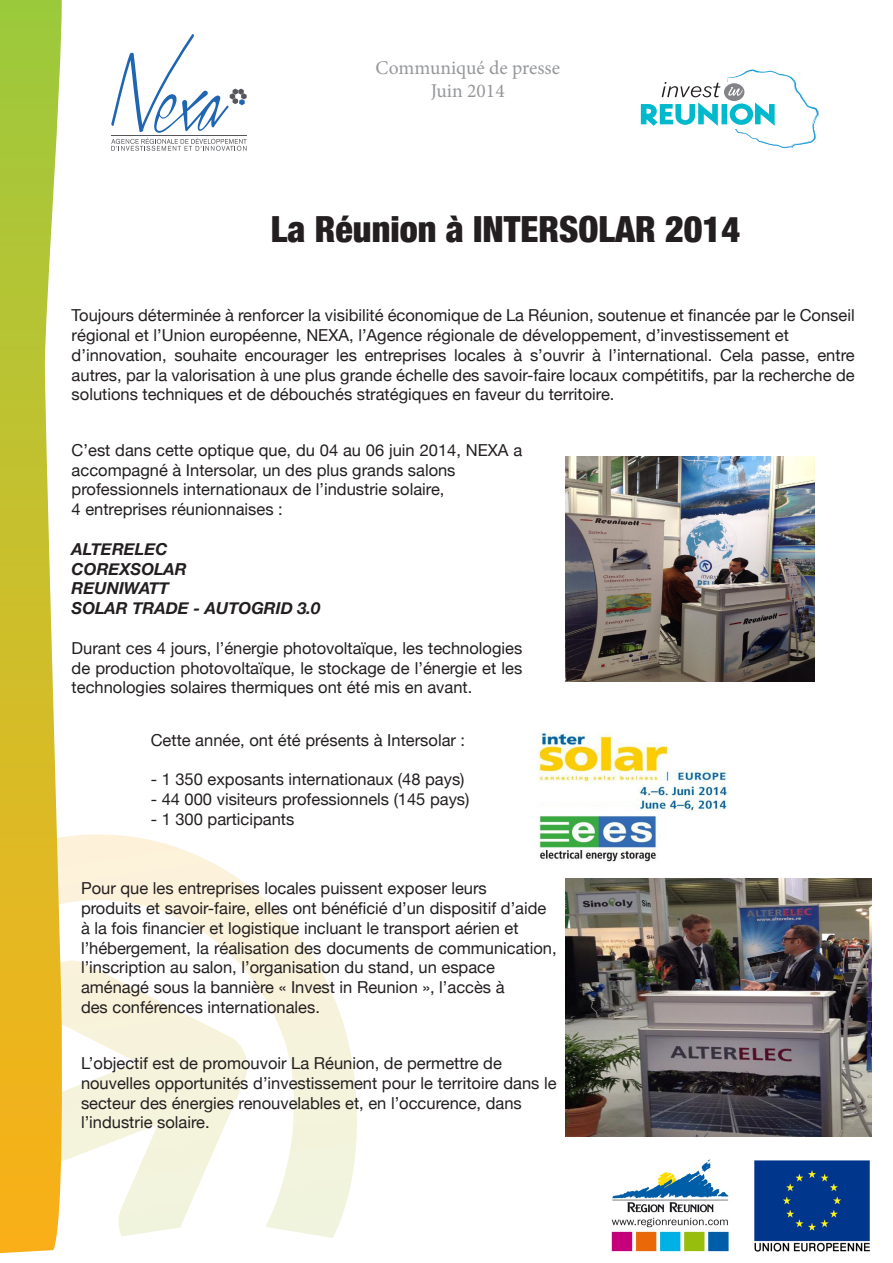
<style>
.page{position:relative;width:893px;height:1263px;background:#fff}
.page>*{position:absolute;margin:0;border:0;box-sizing:border-box;transform-origin:0 0}
.t1{font:900 condensed 36px "Helvetica Neue";color:#231f20}
.t2{font:19.5px/23.4px "Minion Pro";color:#95979a;text-align:center}
.t3{font:16.5px/19.8px "Helvetica Neue";color:#231f20}
.t4{font:italic 700 16.5px "Helvetica Neue";color:#231f20}
</style>
<div class="page">
<svg style="left:111px;top:34px;width:136px;height:117px"></svg>
<svg style="left:641px;top:69px;width:179px;height:80px"></svg>
<svg style="left:64px;top:834px;width:293px;height:404px"></svg>
<svg style="left:0;top:0;width:64px;height:1253px;background:#d3c543"></svg>
<img style="left:611px;top:1159px;width:118px;height:93px">
<img style="left:754px;top:1160px;width:117px;height:92px">
<img style="left:538px;top:732px;width:190px;height:130px">
<img style="left:566px;top:457px;width:249px;height:224px">
<img style="left:566px;top:878px;width:305px;height:258px">
<p class="t2" style="left:375px;top:56px;width:186px">Communiqué de presse<br>Juin 2014</p>
<p class="t1" style="left:271px;top:199px;width:471px">La Réunion à INTERSOLAR 2014</p>
<p class="t3" style="left:72px;top:306px;width:785px">Toujours déterminée à renforcer la visibilité économique de La Réunion, soutenue et financée par le Conseil régional et l’Union européenne, NEXA, l’Agence régionale de développement, d’investissement et</p>
<p class="t3" style="left:72px;top:346px;width:784px;text-align:justify">d’innovation, souhaite encourager les entreprises locales à s’ouvrir à l’international. Cela passe, entre autres, par la valorisation à une plus grande échelle des savoir-faire locaux compétitifs, par la recherche de solutions techniques et de débouchés stratégiques en faveur du territoire.</p>
<p class="t3" style="left:72px;top:441px;width:452px">C’est dans cette optique que, du 04 au 06 juin 2014, NEXA a accompagné à Intersolar, un des plus grands salons</p>
<p class="t3" style="left:72px;top:481px;width:374px">professionnels internationaux de l’industrie solaire,</p>
<p class="t3" style="left:72px;top:500px;width:213px">4 entreprises réunionnaises :</p>
<p class="t4" style="left:72px;top:536px;width:97px">ALTERELEC</p>
<p class="t4" style="left:72px;top:556px;width:117px">COREXSOLAR</p>
<p class="t4" style="left:72px;top:576px;width:99px">REUNIWATT</p>
<p class="t4" style="left:72px;top:595px;width:250px">SOLAR TRADE - AUTOGRID 3.0</p>
<p class="t3" style="left:72px;top:639px;width:452px;text-align:justify">Durant ces 4 jours, l’énergie photovoltaïque, les technologies de production photovoltaïque, le stockage de l’énergie et les technologies solaires thermiques ont été mis en avant.</p>
<p class="t3" style="left:151px;top:731px;width:316px">Cette année, ont été présents à Intersolar :</p>
<p class="t3" style="left:151px;top:771px;width:315px">- 1 350 exposants internationaux (48 pays)</p>
<p class="t3" style="left:151px;top:790px;width:320px">- 44 000 visiteurs professionnels (145 pays)</p>
<p class="t3" style="left:151px;top:810px;width:145px">- 1 300 participants</p>
<p class="t3" style="left:81px;top:879px;width:407px">Pour que les entreprises locales puissent exposer leurs</p>
<p class="t3" style="left:81px;top:899px;width:467px">produits et savoir-faire, elles ont bénéficié d’un dispositif d’aide</p>
<p class="t3" style="left:81px;top:919px;width:439px">à la fois financier et logistique incluant le transport aérien et</p>
<p class="t3" style="left:81px;top:939px;width:477px">l’hébergement, la réalisation des documents de communication, l’inscription au salon, l’organisation du stand, un espace</p>
<p class="t3" style="left:81px;top:978px;width:425px">aménagé sous la bannière « Invest in Reunion », l’accès à</p>
<p class="t3" style="left:81px;top:998px;width:240px">des conférences internationales.</p>
<p class="t3" style="left:81px;top:1054px;width:422px">L’objectif est de promouvoir La Réunion, de permettre de</p>
<p class="t3" style="left:81px;top:1074px;width:477px">nouvelles opportunités d’investissement pour le territoire dans le secteur des énergies renouvelables et, en l’occurence, dans</p>
<p class="t3" style="left:81px;top:1113px;width:130px">l’industrie solaire.</p>
</div>
